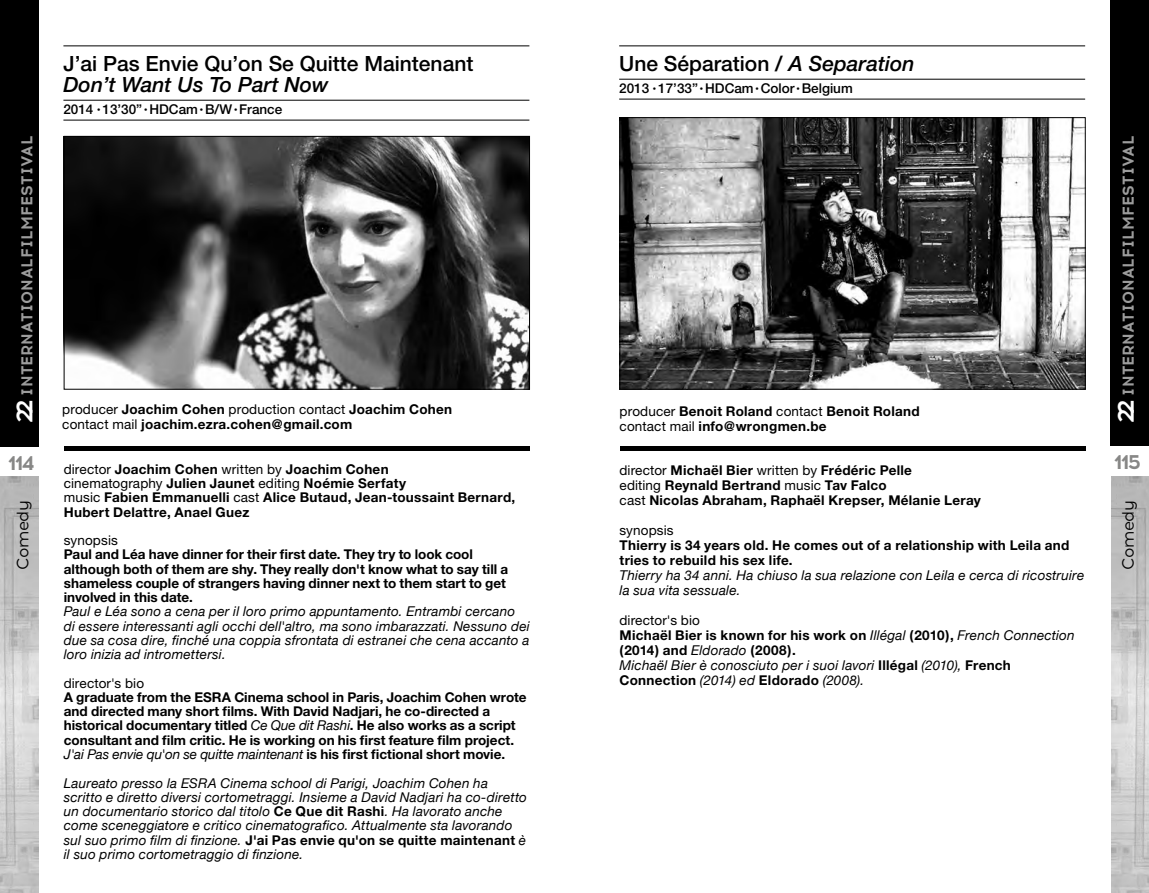
<style>
.page{position:relative;width:1149px;height:893px;background:#fff}
.page>*{position:absolute;margin:0;border:0;box-sizing:border-box;transform-origin:0 0}
.t1{font:500 21px "Helvetica Neue";color:#000}
.t2{font:italic 500 21px "Helvetica Neue";color:#000}
.t3{font:700 20.25px "Acrom";letter-spacing:-.1em;color:#878786}
.t4{font:16.5px "Acrom";letter-spacing:-.025em;color:#000}
.t5{font:700 15.75px "Acrom";letter-spacing:.01em;color:#9c9c9c}
.t6{font:700 13.5px/14.2px "Helvetica Neue";letter-spacing:.005em;color:#000}
.t7{font:italic 13.5px/14.2px "Helvetica Neue";letter-spacing:.015em;color:#000}
.t8{font:500 13.5px "Helvetica Neue";color:#000}
.t9{font:13.5px "Helvetica Neue";letter-spacing:.01em;color:#000}
.s1{font-size:22.5px;color:#fff}
.s2{font-weight:400}
.s3{font-style:italic}
.s4{font-weight:400;font-style:italic}
.s5{font-weight:700;font-style:normal}
.s6{font-style:normal}
</style>
<div class="page">
<div style="left:0;top:0;width:38px;height:446px;background:#000"></div>
<div style="left:1110px;top:0;width:38px;height:446px;background:#000"></div>
<img style="left:0;top:476px;width:38px;height:417px">
<img style="left:1111px;top:477px;width:37px;height:416px">
<div style="left:64px;top:446px;width:466px;height:5px;background:#000"></div>
<div style="left:619px;top:446px;width:466px;height:5px;background:#000"></div>
<hr style="left:619px;top:46px;width:465px;height:1px;background:#000">
<hr style="left:619px;top:79px;width:465px;height:1px;background:#000">
<hr style="left:619px;top:99px;width:465px;height:1px;background:#000">
<img style="left:621px;top:119px;width:462px;height:268px">
<div style="left:619px;top:117px;width:466px;height:272px;border:1px solid #000"></div>
<hr style="left:63px;top:46px;width:466px;height:1px;background:#000">
<hr style="left:63px;top:100px;width:466px;height:1px;background:#000">
<hr style="left:63px;top:120px;width:466px;height:1px;background:#000">
<img style="left:66px;top:138px;width:461px;height:249px">
<div style="left:64px;top:136px;width:465px;height:253px;border:1px solid #000"></div>
<p class="t5" style="left:16px;top:423px;width:288px;rotate:-90deg"><span class="s1">22</span> INTERNATIONALFILMFESTIVAL</p>
<h1 class="t1" style="left:63px;top:51px;width:411px">J’ai Pas Envie Qu’on Se Quitte Maintenant</h1>
<h1 class="t2" style="left:63px;top:72px;width:266px">Don’t Want Us To Part Now</h1>
<p class="t8" style="left:63px;top:101px;width:220px">2014 <sup>•</sup> 13’30” <sup>•</sup> HDCam <sup>•</sup> B/W <sup>•</sup> France</p>
<p class="t6" style="left:62px;top:402px;width:391px;line-height:15px"><span class="s2">producer</span> Joachim Cohen <span class="s2">production contact</span> Joachim Cohen <span class="s2">contact mail</span> joachim.ezra.cohen@gmail.com</p>
<h1 class="t1" style="left:619px;top:51px;width:297px">Une Séparation / <span class="s3">A Separation</span></h1>
<p class="t8" style="left:619px;top:80px;width:235px">2013 <sup>•</sup> 17’33” <sup>•</sup> HDCam <sup>•</sup> Color <sup>•</sup> Belgium</p>
<p class="t6" style="left:619px;top:403px;width:301px;line-height:15px"><span class="s2">producer</span> Benoit Roland <span class="s2">contact</span> Benoit Roland <span class="s2">contact mail</span> info@wrongmen.be</p>
<p class="t5" style="left:1116px;top:423px;width:288px;rotate:-90deg"><span class="s1">22</span> INTERNATIONALFILMFESTIVAL</p>
<h2 class="t3" style="left:8px;top:449px;width:28px">114</h2>
<h2 class="t3" style="left:1113px;top:448px;width:29px">115</h2>
<p class="t6" style="left:64px;top:462px;width:453px"><span class="s2">director</span> Joachim Cohen <span class="s2">written by</span> Joachim Cohen<br><span class="s2">cinematography</span> Julien Jaunet <span class="s2">editing</span> Noémie Serfaty<br><span class="s2">music</span> Fabien Emmanuelli <span class="s2">cast</span> Alice Butaud, Jean-toussaint Bernard, Hubert Delattre, Anael Guez</p>
<p class="t9" style="left:64px;top:532px;width:55px">synopsis</p>
<p class="t6" style="left:64px;top:547px;width:446px">Paul and Léa have dinner for their first date. They try to look cool although both of them are shy. They really don't know what to say till a shameless couple of strangers having dinner next to them start to get involved in this date.</p>
<p class="t7" style="left:64px;top:605px;width:467px">Paul e Léa sono a cena per il loro primo appuntamento. Entrambi cercano<br>di essere interessanti agli occhi dell'altro, ma sono imbarazzati. Nessuno dei due sa cosa dire, finché una coppia sfrontata di estranei che cena accanto a loro inizia ad intromettersi.</p>
<p class="t9" style="left:64px;top:675px;width:82px">director's bio</p>
<p class="t6" style="left:64px;top:690px;width:464px">A graduate from the ESRA Cinema school in Paris, Joachim Cohen wrote and directed many short films. With David Nadjari, he co-directed a historical documentary titled <span class="s4">Ce Que dit Rashi</span>. He also works as a script consultant and film critic. He is working on his first feature film project.<br><span class="s4">J'ai Pas envie qu'on se quitte maintenant</span> is his first fictional short movie.</p>
<p class="t7" style="left:64px;top:776px;width:464px">Laureato presso la ESRA Cinema school di Parigi, Joachim Cohen ha scritto e diretto diversi cortometraggi. Insieme a David Nadjari ha co-diretto un documentario storico dal titolo <span class="s5">Ce Que dit Rashi</span>. Ha lavorato anche come sceneggiatore e critico cinematografico. Attualmente sta lavorando sul suo primo film di finzione. <span class="s5">J'ai Pas envie qu'on se quitte maintenant</span> è il suo primo cortometraggio di finzione.</p>
<p class="t6" style="left:619px;top:463px;width:363px;line-height:15px"><span class="s2">director</span> Michaël Bier <span class="s2">written by</span> Frédéric Pelle<br><span class="s2">editing</span> Reynald Bertrand <span class="s2">music</span> Tav Falco<br><span class="s2">cast</span> Nicolas Abraham, Raphaël Krepser, Mélanie Leray</p>
<p class="t9" style="left:619px;top:523px;width:55px">synopsis</p>
<p class="t6" style="left:619px;top:538px;width:451px;line-height:15px">Thierry is 34 years old. He comes out of a relationship with Leila and tries to rebuild his sex life.</p>
<p class="t7" style="left:619px;top:569px;width:466px;line-height:15px">Thierry ha 34 anni. Ha chiuso la sua relazione con Leila e cerca di ricostruire la sua vita sessuale.</p>
<p class="t7" style="left:619px;top:614px;width:456px;line-height:15px"><span class="s6">director's bio<br></span><span class="s5">Michaël Bier is known for his work on</span> Illégal <span class="s5">(2010),</span> French Connection <span class="s5">(2014) and</span> Eldorado <span class="s5">(2008).<br></span>Michaël Bier è conosciuto per i suoi lavori <span class="s5">Illégal</span> (2010), <span class="s5">French Connection</span> (2014) ed <span class="s5">Eldorado</span> (2008).</p>
<p class="t4" style="left:12px;top:570px;width:71px;rotate:-90deg">Comedy</p>
<p class="t4" style="left:1116px;top:570px;width:71px;rotate:-90deg">Comedy</p>
</div>
